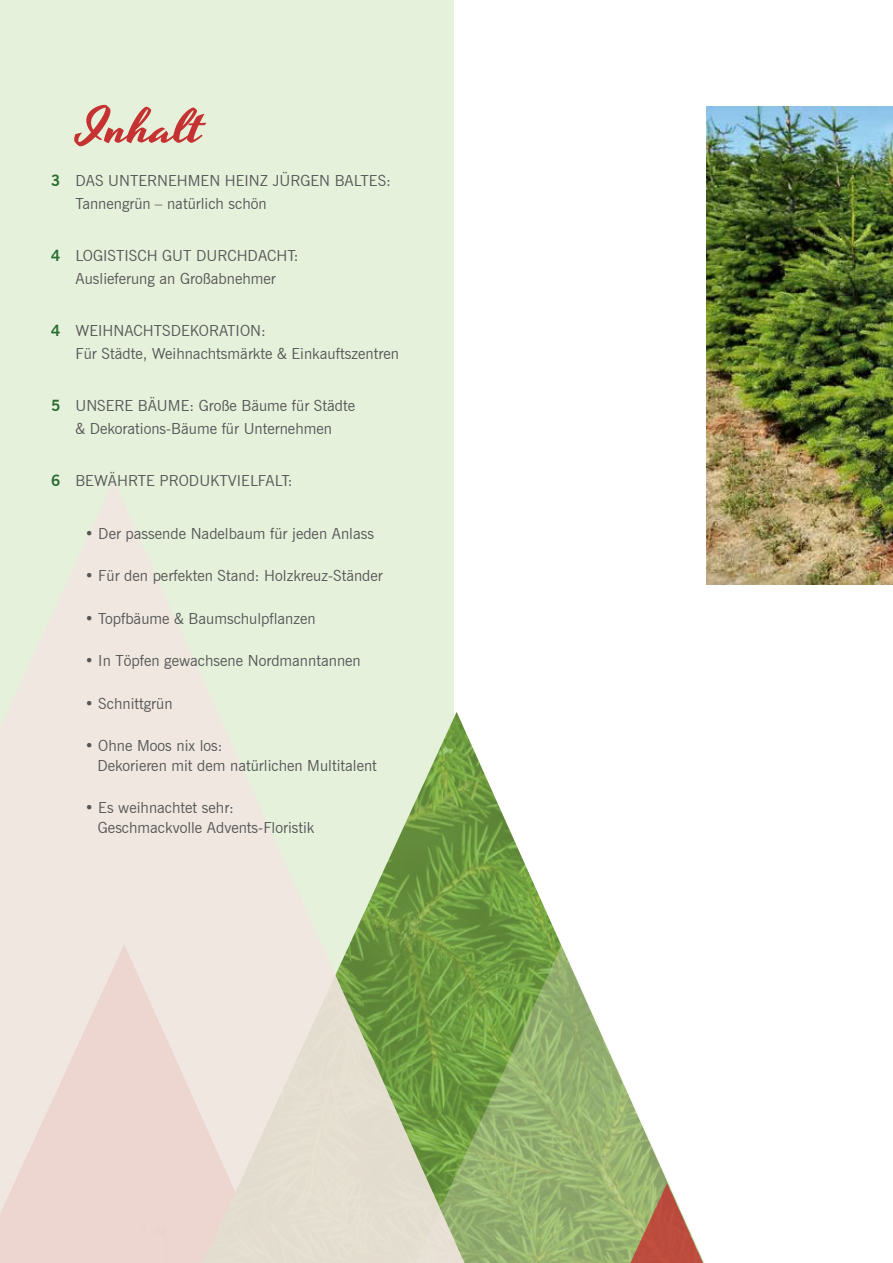
<style>
.page{position:relative;width:893px;height:1263px;background:#fff}
.page>*{position:absolute;margin:0;border:0;box-sizing:border-box;transform-origin:0 0}
.t1{font:48px "Yesteryear";color:#c53231;scale:1.15 1}
.t2{font:15.3px/22.6px "News Gothic BT";color:#555756}
.t3{font:700 15.3px "News Gothic BT";color:#286c2e}
</style>
<div class="page">
<img style="left:707px;top:106px;width:186px;height:479px">
<div style="left:0;top:0;width:454px;height:1263px;background:#e6f1dc"></div>
<svg style="left:0;top:712px;width:533px;height:551px;fill:#ede7dc"></svg>
<svg style="left:347px;top:944px;width:321px;height:319px"></svg>
<svg style="left:559px;top:1183px;width:145px;height:80px;background:#aea375"></svg>
<p class="t3" style="left:51px;top:171px;width:11px">3</p>
<p class="t3" style="left:51px;top:246px;width:11px">4</p>
<p class="t3" style="left:51px;top:321px;width:11px">4</p>
<p class="t3" style="left:51px;top:396px;width:11px">5</p>
<p class="t3" style="left:51px;top:471px;width:11px">6</p>
<h1 class="t1" style="left:80px;top:95px;width:108px">Inhalt</h1>
<p class="t2" style="left:75px;top:169px;width:317px">DAS UNTERNEHMEN HEINZ JÜRGEN BALTES:<br>Tannengrün – natürlich schön</p>
<p class="t2" style="left:75px;top:244px;width:224px">LOGISTISCH GUT DURCHDACHT:<br>Auslieferung an Großabnehmer</p>
<p class="t2" style="left:75px;top:319px;width:325px">WEIHNACHTSDEKORATION:<br>Für Städte, Weihnachtsmärkte &amp; Einkauftszentren</p>
<p class="t2" style="left:75px;top:394px;width:281px">UNSERE BÄUME: Große Bäume für Städte &amp; Dekorations-Bäume für Unternehmen</p>
<p class="t2" style="left:75px;top:469px;width:219px">BEWÄHRTE PRODUKTVIELFALT:</p>
<p class="t2" style="left:85px;top:522px;width:291px">• Der passende Nadelbaum für jeden Anlass</p>
<p class="t2" style="left:85px;top:564px;width:300px">• Für den perfekten Stand: Holzkreuz-Ständer</p>
<p class="t2" style="left:85px;top:607px;width:233px">• Topfbäume &amp; Baumschulpflanzen</p>
<p class="t2" style="left:85px;top:649px;width:278px">• In Töpfen gewachsene Nordmanntannen</p>
<p class="t2" style="left:85px;top:692px;width:89px">• Schnittgrün</p>
<p class="t2" style="left:98px;top:735px;width:281px;line-height:19.8px;text-indent:-13px">• Ohne Moos nix los:<br>Dekorieren mit dem natürlichen Multitalent</p>
<p class="t2" style="left:98px;top:798px;width:218px;line-height:19.8px;text-indent:-13px">• Es weihnachtet sehr:<br>Geschmackvolle Advents-Floristik</p>
</div>
